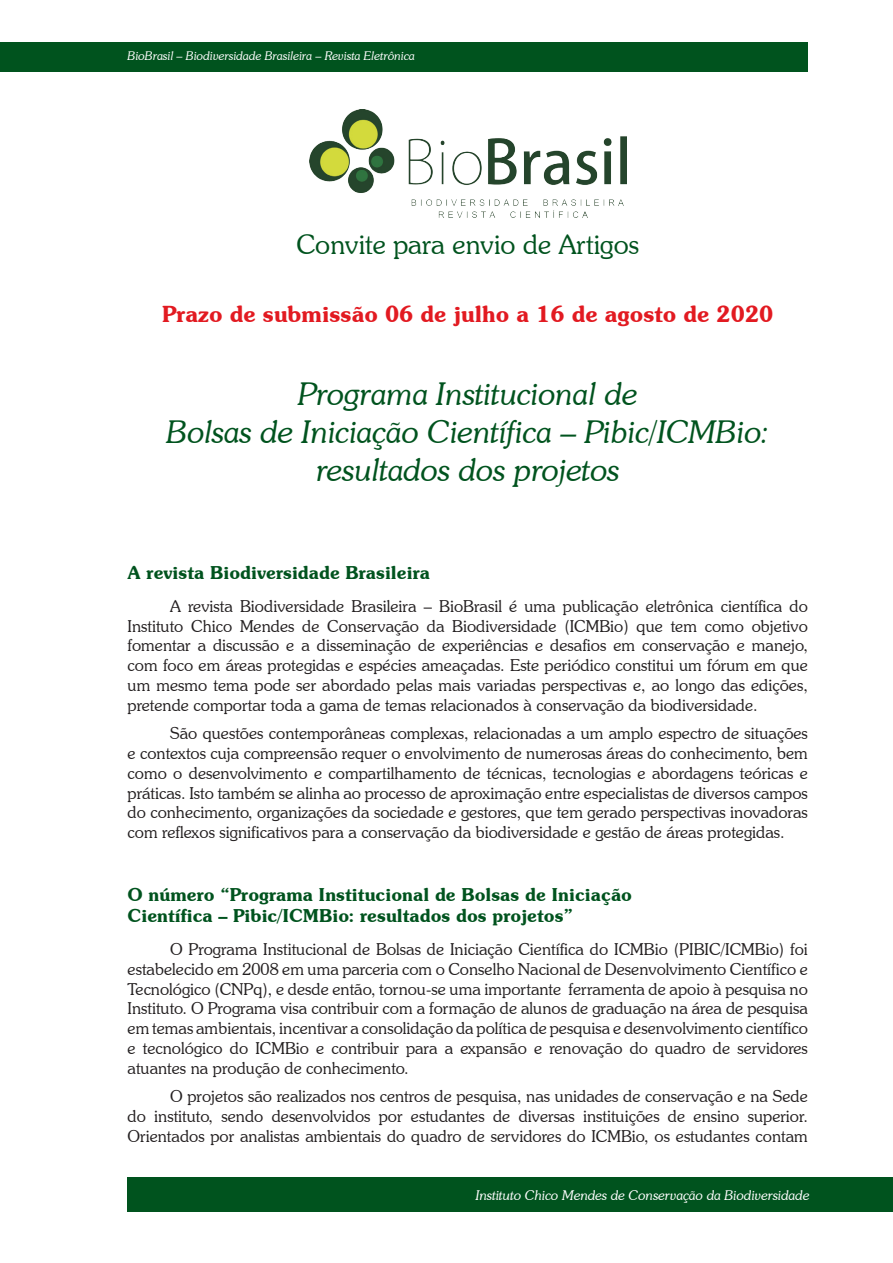
<style>
.page{position:relative;width:893px;height:1263px;background:#fff}
.page>*{position:absolute;margin:0;border:0;box-sizing:border-box;transform-origin:0 0}
.t1{font:italic 300 31.5px/37.8px "Souvenir IT Cby BT";color:#00531e;text-align:center}
.t2{font:300 27px "Souvenir IT Cby BT";color:#00531e}
.t3{font:600 22.5px "Souvenir IT Cby BT";color:#e21a21}
.t4{font:600 18px/21.6px "Souvenir IT Cby BT";color:#00531e}
.t5{font:300 16.5px/19.8px "Souvenir IT Cby BT";color:#231f20;text-align:justify}
.t6{font:italic 300 13.5px "Souvenir IT Cby BT";color:#fff}
.t7{font:italic 300 12px "Souvenir IT Cby BT";color:#fff}
</style>
<div class="page">
<div style="left:0;top:43px;width:808px;height:29px;background:#00531e"></div>
<div style="left:128px;top:1178px;width:765px;height:34px;background:#00531e"></div>
<img style="left:310px;top:109px;width:316px;height:109px">
<p class="t7" style="left:128px;top:49px;width:289px">BioBrasil – Biodiversidade Brasileira – Revista Eletrônica</p>
<h2 class="t2" style="left:296px;top:228px;width:344px">Convite para envio de Artigos</h2>
<h3 class="t3" style="left:162px;top:300px;width:613px">Prazo de submissão 06 de julho a 16 de agosto de 2020</h3>
<h1 class="t1" style="left:166px;top:375px;width:604px">Programa Institucional de<br>Bolsas de Iniciação Científica – Pibic/ICMBio: resultados dos projetos</h1>
<p class="t4" style="left:128px;top:562px;width:304px">A revista Biodiversidade Brasileira</p>
<p class="t5" style="left:128px;top:596px;width:682px;text-indent:43px">A revista Biodiversidade Brasileira – BioBrasil é uma publicação eletrônica científica do Instituto Chico Mendes de Conservação da Biodiversidade (ICMBio) que tem como objetivo fomentar a discussão e a disseminação de experiências e desafios em conservação e manejo, com foco em áreas protegidas e espécies ameaçadas. Este periódico constitui um fórum em que um mesmo tema pode ser abordado pelas mais variadas perspectivas e, ao longo das edições, pretende comportar toda a gama de temas relacionados à conservação da biodiversidade.</p>
<p class="t5" style="left:128px;top:723px;width:682px;text-indent:43px">São questões contemporâneas complexas, relacionadas a um amplo espectro de situações e contextos cuja compreensão requer o envolvimento de numerosas áreas do conhecimento, bem como o desenvolvimento e compartilhamento de técnicas, tecnologias e abordagens teóricas e práticas. Isto também se alinha ao processo de aproximação entre especialistas de diversos campos do conhecimento, organizações da sociedade e gestores, que tem gerado perspectivas inovadoras com reflexos significativos para a conservação da biodiversidade e gestão de áreas protegidas.</p>
<p class="t4" style="left:128px;top:883px;width:506px">O número “Programa Institucional de Bolsas de Iniciação<br>Científica – Pibic/ICMBio: resultados dos projetos”</p>
<p class="t5" style="left:128px;top:939px;width:682px;text-indent:43px">O Programa Institucional de Bolsas de Iniciação Científica do ICMBio (PIBIC/ICMBio) foi estabelecido em 2008 em uma parceria com o Conselho Nacional de Desenvolvimento Científico e Tecnológico (CNPq), e desde então, tornou-se uma importante ferramenta de apoio à pesquisa no Instituto. O Programa visa contribuir com a formação de alunos de graduação na área de pesquisa em temas ambientais, incentivar a consolidação da política de pesquisa e desenvolvimento científico e tecnológico do ICMBio e contribuir para a expansão e renovação do quadro de servidores atuantes na produção de conhecimento.</p>
<p class="t5" style="left:128px;top:1086px;width:682px;text-indent:43px">O projetos são realizados nos centros de pesquisa, nas unidades de conservação e na Sede do instituto, sendo desenvolvidos por estudantes de diversas instituições de ensino superior.<br>Orientados por analistas ambientais do quadro de servidores do ICMBio, os estudantes contam</p>
<p class="t6" style="left:476px;top:1187px;width:335px">Instituto Chico Mendes de Conservação da Biodiversidade</p>
</div>
